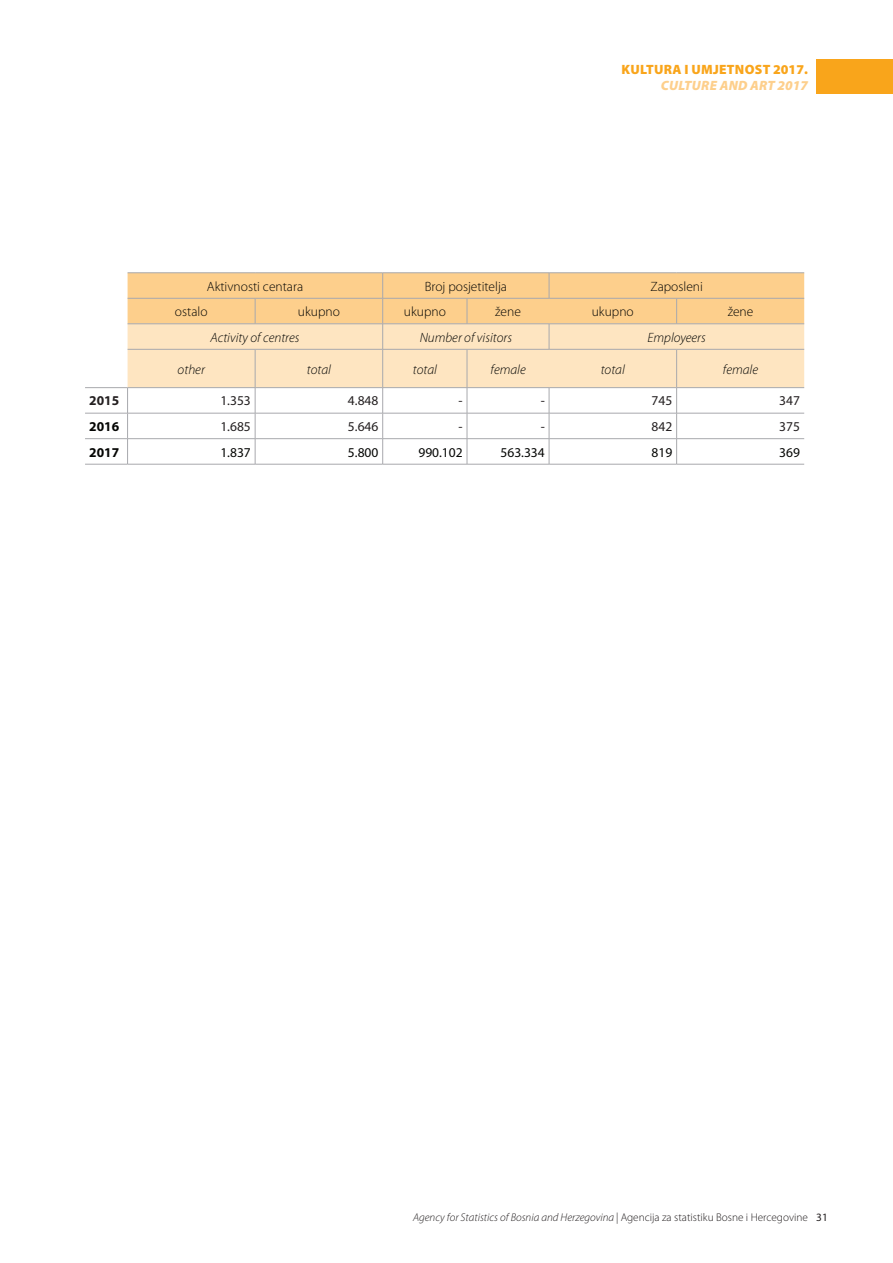
<style>
.page{position:relative;width:893px;height:1263px;background:#fff}
.page>*{position:absolute;margin:0;border:0;box-sizing:border-box;transform-origin:0 0}
.t1{font:italic 300 13.5px "Myriad Pro";color:#040503}
.t2{font:300 13.5px "Myriad Pro";color:#040503}
.t3{font:13.5px "Myriad Pro";color:#231f20}
.t4{font:13.5px "Myriad Pro";color:#040503}
.t5{font:900 13.5px "Myriad Pro";letter-spacing:.02em;color:#f9a51b}
.t6{font:italic 900 13.5px "Myriad Pro";letter-spacing:.02em;color:#fdcf8c}
.t7{font:700 13.5px "Myriad Pro";color:#040503}
.t8{font:700 13.5px "Myriad Pro";color:#231f20}
.t9{font:italic 300 11.25px "Myriad Pro";color:#231f20}
.s1{font-style:normal}
.s2{font-weight:400;font-style:normal}
</style>
<div class="page">
<div style="left:816px;top:60px;width:77px;height:34px;background:#f9a51b"></div>
<hr style="left:128px;top:272px;width:127px;height:1px;background:#a8a9ad">
<hr style="left:255px;top:272px;width:128px;height:1px;background:#a8a9ad">
<hr style="left:383px;top:272px;width:84px;height:1px;background:#a8a9ad">
<hr style="left:467px;top:272px;width:82px;height:1px;background:#a8a9ad">
<hr style="left:549px;top:272px;width:128px;height:1px;background:#a8a9ad">
<hr style="left:677px;top:272px;width:127px;height:1px;background:#a8a9ad">
<hr style="left:85px;top:413px;width:43px;height:1px;background:#a8a9ad">
<hr style="left:85px;top:438px;width:43px;height:1px;background:#a8a9ad">
<svg style="left:127px;top:273px;width:677px;height:191px"></svg>
<hr style="left:85px;top:464px;width:43px;height:1px;background:#a8a9ad">
<hr style="left:128px;top:464px;width:127px;height:1px;background:#a8a9ad">
<hr style="left:255px;top:464px;width:128px;height:1px;background:#a8a9ad">
<hr style="left:383px;top:464px;width:84px;height:1px;background:#a8a9ad">
<hr style="left:467px;top:464px;width:82px;height:1px;background:#a8a9ad">
<hr style="left:549px;top:464px;width:128px;height:1px;background:#a8a9ad">
<hr style="left:677px;top:464px;width:127px;height:1px;background:#a8a9ad">
<hr style="left:85px;top:387px;width:43px;height:1px;background:#a8a9ad">
<p class="t5" style="left:621px;top:61px;width:188px">KULTURA I UMJETNOST 2017.</p>
<p class="t6" style="left:661px;top:78px;width:149px">CULTURE AND ART 2017</p>
<p class="t2" style="left:207px;top:279px;width:98px">Aktivnosti centara</p>
<p class="t2" style="left:425px;top:279px;width:84px">Broj posjetitelja</p>
<p class="t2" style="left:650px;top:279px;width:54px">Zaposleni</p>
<p class="t2" style="left:175px;top:304px;width:34px">ostalo</p>
<p class="t2" style="left:298px;top:304px;width:44px">ukupno</p>
<p class="t2" style="left:404px;top:304px;width:44px">ukupno</p>
<p class="t2" style="left:495px;top:304px;width:27px">žene</p>
<p class="t2" style="left:592px;top:304px;width:44px">ukupno</p>
<p class="t2" style="left:728px;top:304px;width:27px">žene</p>
<p class="t1" style="left:211px;top:330px;width:90px">Activity of centres</p>
<p class="t1" style="left:420px;top:330px;width:94px">Number of visitors</p>
<p class="t1" style="left:648px;top:330px;width:60px">Employeers</p>
<p class="t1" style="left:178px;top:362px;width:29px">other</p>
<p class="t1" style="left:307px;top:362px;width:26px">total</p>
<p class="t1" style="left:413px;top:362px;width:26px">total</p>
<p class="t1" style="left:491px;top:362px;width:37px">female</p>
<p class="t1" style="left:601px;top:362px;width:26px">total</p>
<p class="t1" style="left:723px;top:362px;width:37px">female</p>
<p class="t8" style="left:89px;top:392px;width:31px">2015</p>
<p class="t3" style="left:220px;top:393px;width:32px">1.353</p>
<p class="t3" style="left:348px;top:393px;width:32px">4.848</p>
<p class="t3" style="left:459px;top:393px;width:6px">-</p>
<p class="t3" style="left:541px;top:393px;width:6px">-</p>
<p class="t3" style="left:652px;top:393px;width:22px">745</p>
<p class="t3" style="left:779px;top:393px;width:22px">347</p>
<p class="t7" style="left:89px;top:418px;width:31px">2016</p>
<p class="t3" style="left:220px;top:418px;width:32px">1.685</p>
<p class="t3" style="left:348px;top:418px;width:32px">5.646</p>
<p class="t3" style="left:459px;top:418px;width:6px">-</p>
<p class="t3" style="left:541px;top:418px;width:6px">-</p>
<p class="t3" style="left:652px;top:418px;width:22px">842</p>
<p class="t3" style="left:779px;top:418px;width:22px">375</p>
<p class="t7" style="left:89px;top:443px;width:31px">2017</p>
<p class="t4" style="left:220px;top:444px;width:32px">1.837</p>
<p class="t4" style="left:348px;top:444px;width:32px">5.800</p>
<p class="t4" style="left:418px;top:444px;width:46px">990.102</p>
<p class="t4" style="left:500px;top:444px;width:46px">563.334</p>
<p class="t4" style="left:652px;top:444px;width:22px">819</p>
<p class="t4" style="left:779px;top:444px;width:22px">369</p>
<p class="t9" style="left:413px;top:1211px;width:416px">Agency for Statistics of Bosnia and Herzegovina <span class="s1">| Agencija za statistiku Bosne i Hercegovine</span> <span class="s2">31</span></p>
</div>
